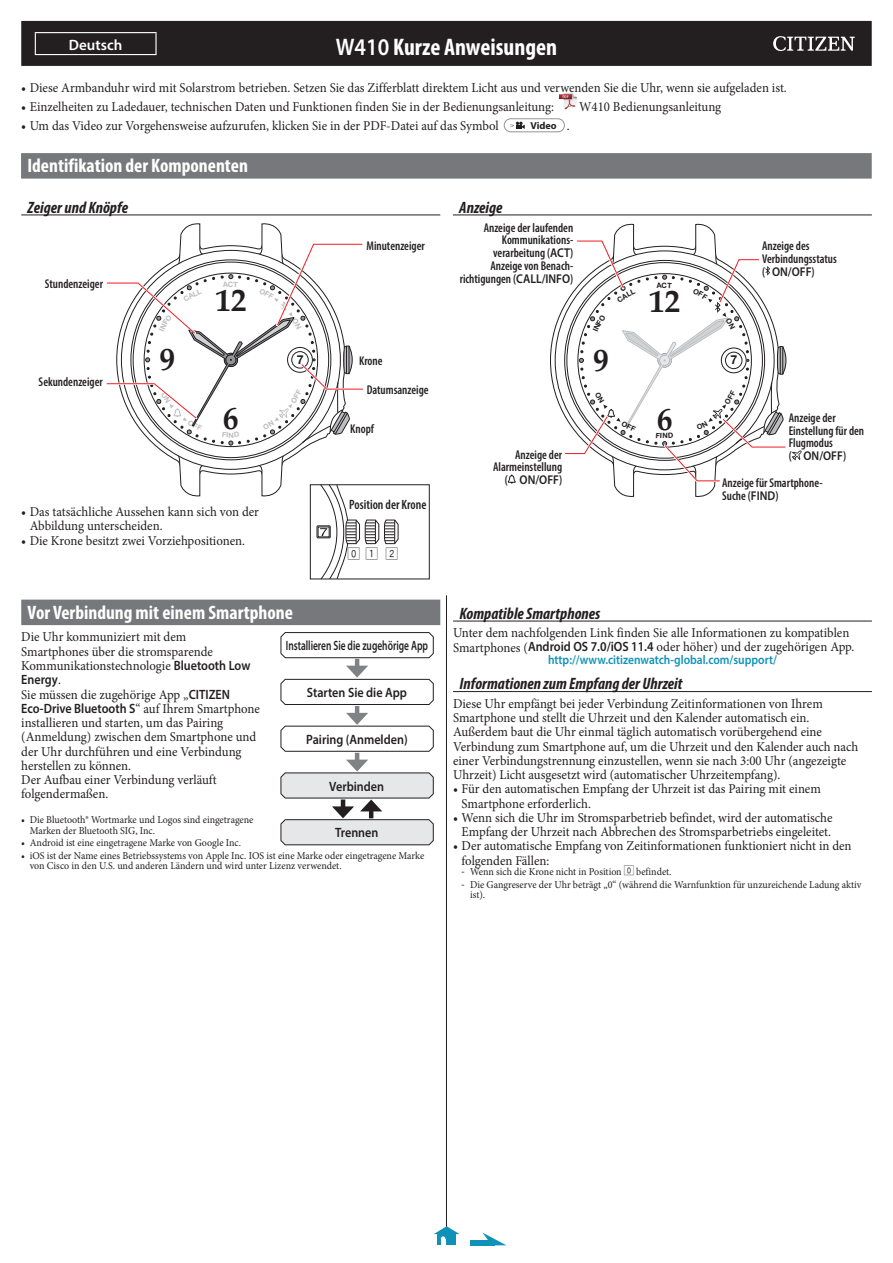
<style>
.page{position:relative;width:893px;height:1263px;background:#fff}
.page>*{position:absolute;margin:0;border:0;box-sizing:border-box;transform-origin:0 0}
.t1{font:700 31.65px "Palatino Linotype";color:#231f20}
.t2{font:700 condensed 24px "Myriad Pro";color:#fff}
.t3{font:700 condensed 19.5px "Myriad Pro";color:#fff}
.t4{font:italic 700 condensed 16.5px "Myriad Pro";color:#231f20}
.t5{font:600 15px "Myriad Pro";color:#fff}
.t6{font:13.5px/14.2px "Minion Pro";color:#231f20;scale:.95 1}
.t7{font:600 13.5px "Myriad Pro";color:#231f20;scale:.9 1}
.t8{font:600 13.5px "Myriad Pro";color:#231f20;scale:.7 1}
.t9{font:600 condensed 13.5px "Myriad Pro";color:#231f20;scale:.95 1}
.t10{font:600 condensed 12.75px/12.8px "Myriad Pro";color:#231f20;scale:.95 1}
.t11{font:600 12.75px "Myriad Pro";color:#1092b8;scale:.9 1}
.t12{font:12.75px "Akakuttf";color:#231f20}
.t13{font:700 12.3px "Helvetica Neue LT Pro";color:#231f20}
.t14{font:10.5px/10.5px "Minion Pro";color:#231f20;scale:.95 1}
.t15{font:700 10.2px "Myriad Pro";color:#231f20}
.t16{font:700 7.35px "Helvetica Neue LT Pro";color:#bcbdc0}
.t17{font:700 7.35px "Helvetica Neue LT Pro";color:#231f20}
.t18{font:700 7.2px "Helvetica Neue LT Pro";color:#bcbdc0}
.t19{font:700 7.2px "Helvetica Neue LT Pro";color:#231f20}
.s1{font-weight:600;font-stretch:normal}
.s2{font-family:"Minion Pro";font-weight:400;font-size:13.5px}
.s3{font-family:"Myriad Pro";font-weight:600}
.s4{font-family:"Minion Pro";font-weight:400}
.s5{font-stretch:normal}
.s6{font-family:"Myriad Pro"}
.s7{font-family:"Akakuttf"}
</style>
<div class="page">
<hr style="left:21px;top:215px;width:419px;height:1px;background:#231f20">
<div style="left:21px;top:21px;width:851px;height:45px;background:#231f20"></div>
<img style="left:560px;top:94px;width:16px;height:17px">
<div style="left:504px;top:118px;width:61px;height:14px;border:1px solid #939598;border-radius:7px"></div>
<svg style="left:511px;top:122px;width:14px;height:7px"></svg>
<hr style="left:35px;top:32px;width:122px;height:1px;background:#fff">
<svg style="left:35px;top:33px;width:1px;height:21px"></svg>
<hr style="left:155px;top:33px;width:2px;height:21px;background:#fff">
<hr style="left:35px;top:54px;width:122px;height:1px;background:#fff">
<hr style="left:446px;top:595px;width:1px;height:647px;background:#231f20">
<div style="left:21px;top:600px;width:419px;height:25px;background:#76787b"></div>
<hr style="left:453px;top:621px;width:419px;height:1px;background:#231f20">
<hr style="left:453px;top:691px;width:419px;height:1px;background:#231f20">
<svg style="left:773px;top:36px;width:82px;height:15px"></svg>
<svg style="left:434px;top:1226px;width:26px;height:19px"></svg>
<div style="left:471px;top:1240px;width:24px;height:5px;background:#1092b8"></div>
<svg style="left:482px;top:1232px;width:24px;height:13px"></svg>
<div style="left:310px;top:484px;width:120px;height:95px;border:1px solid #231f20"></div>
<div style="left:21px;top:153px;width:851px;height:26px;background:#76787b"></div>
<hr style="left:453px;top:215px;width:419px;height:1px;background:#231f20">
<svg style="left:555px;top:305px;width:9px;height:110px"></svg>
<svg style="left:507px;top:474px;width:9px;height:10px"></svg>
<svg style="left:280px;top:632px;width:154px;height:26px"></svg>
<hr style="left:355px;top:659px;width:4px;height:11px;background:#808285">
<svg style="left:280px;top:666px;width:154px;height:39px"></svg>
<hr style="left:355px;top:706px;width:4px;height:11px;background:#808285">
<svg style="left:280px;top:713px;width:154px;height:39px"></svg>
<hr style="left:355px;top:753px;width:4px;height:11px;background:#808285">
<svg style="left:281px;top:760px;width:153px;height:85px"></svg>
<svg style="left:106px;top:223px;width:293px;height:357px"></svg>
<svg style="left:564px;top:223px;width:238px;height:274px"></svg>
<h2 class="t2" style="left:336px;top:32px;width:223px"><span class="s1">W410</span> Kurze Anweisungen</h2>
<p class="t6" style="left:21px;top:80px;width:807px">• Diese Armbanduhr wird mit Solarstrom betrieben. Setzen Sie das Zifferblatt direktem Licht aus und verwenden Sie die Uhr, wenn sie aufgeladen ist.</p>
<p class="t6" style="left:21px;top:99px;width:562px">• Einzelheiten zu Ladedauer, technischen Daten und Funktionen finden Sie in der Bedienungsanleitung:</p>
<p class="t6" style="left:579px;top:99px;width:151px">W410 Bedienungsanleitung</p>
<p class="t6" style="left:21px;top:119px;width:504px">• Um das Video zur Vorgehensweise aufzurufen, klicken Sie in der PDF-Datei auf das Symbol</p>
<p class="t15" style="left:531px;top:119px;width:41px">Video <span class="s2">.</span></p>
<p class="t5" style="left:69px;top:35px;width:55px">Deutsch</p>
<h3 class="t3" style="left:27px;top:154px;width:222px">Identifikation der Komponenten</h3>
<p class="t4" style="left:28px;top:197px;width:102px">Zeiger und Knöpfe</p>
<p class="t10" style="left:45px;top:277px;width:63px">Stundenzeiger</p>
<p class="t10" style="left:39px;top:375px;width:69px">Sekundenzeiger</p>
<p class="t16" style="left:228px;top:280px;width:7px">C</p>
<h1 class="t1" style="left:215px;top:278px;width:33px">12</h1>
<h1 class="t1" style="left:160px;top:337px;width:17px">9</h1>
<p class="t13" style="left:297px;top:352px;width:8px">7</p>
<h1 class="t1" style="left:223px;top:396px;width:17px">6</h1>
<p class="t18" style="left:229px;top:431px;width:7px">N</p>
<p class="t6" style="left:30px;top:505px;width:243px;text-indent:-9px">• Das tatsächliche Aussehen kann sich von der<br>Abbildung unterscheiden.</p>
<p class="t6" style="left:21px;top:533px;width:237px">• Die Krone besitzt zwei Vorziehpositionen.</p>
<p class="t10" style="left:366px;top:239px;width:63px">Minutenzeiger</p>
<p class="t10" style="left:359px;top:354px;width:26px">Krone</p>
<p class="t10" style="left:367px;top:383px;width:67px">Datumsanzeige</p>
<p class="t10" style="left:350px;top:422px;width:27px">Knopf</p>
<p class="t9" style="left:349px;top:496px;width:83px">Position der Krone</p>
<p class="t12" style="left:348px;top:547px;width:52px">012</p>
<h3 class="t3" style="left:28px;top:600px;width:267px">Vor Verbindung mit einem Smartphone</h3>
<p class="t6" style="left:21px;top:630px;width:243px">Die Uhr kommuniziert mit dem<br>Smartphones über die stromsparende<br>Kommunikationstechnologie <span class="s3">Bluetooth Low</span></p>
<p class="t7" style="left:21px;top:671px;width:46px">Energy<span class="s4">.</span></p>
<p class="t6" style="left:21px;top:687px;width:221px">Sie müssen die zugehörige App „<span class="s3">CITIZEN</span></p>
<p class="t7" style="left:21px;top:700px;width:267px">Eco-Drive Bluetooth S<span class="s4">“ auf Ihrem Smartphone</span></p>
<p class="t6" style="left:21px;top:716px;width:249px">installieren und starten, um das Pairing (Anmeldung) zwischen dem Smartphone und der Uhr durchführen und eine Verbindung herstellen zu können.<br>Der Aufbau einer Verbindung verläuft folgendermaßen.</p>
<p class="t14" style="left:30px;top:814px;width:237px;text-indent:-9px">• Die Bluetooth® Wortmarke und Logos sind eingetragene<br>Marken der Bluetooth SIG, Inc.</p>
<p class="t14" style="left:21px;top:837px;width:233px">• Android ist eine eingetragene Marke von Google Inc.</p>
<p class="t14" style="left:30px;top:850px;width:417px;text-indent:-9px">• iOS ist der Name eines Betriebssystems von Apple Inc. IOS ist eine Marke oder eingetragene Marke von Cisco in den U.S. und anderen Ländern und wird unter Lizenz verwendet.</p>
<p class="t8" style="left:286px;top:637px;width:205px">Installieren Sie die zugehörige App</p>
<p class="t7" style="left:307px;top:684px;width:113px">Starten Sie die App</p>
<p class="t7" style="left:306px;top:731px;width:114px">Pairing (Anmelden)</p>
<p class="t7" style="left:329px;top:777px;width:62px">Verbinden</p>
<p class="t7" style="left:335px;top:824px;width:50px">Trennen</p>
<p class="t4" style="left:459px;top:197px;width:45px">Anzeige</p>
<p class="t10" style="left:460px;top:221px;width:121px;text-align:right">Anzeige der laufenden<br>Kommunikations&shy;verarbeitung (<span class="s5">ACT</span>)<br>Anzeige von Benach&shy;richtigungen (<span class="s5">CALL/INFO</span>)</p>
<p class="t10" style="left:493px;top:448px;width:74px;text-align:right">Anzeige der<br>Alarmeinstellung ( <span class="s5">ON/OFF</span>)</p>
<p class="t17" style="left:662px;top:280px;width:7px">C</p>
<h1 class="t1" style="left:649px;top:279px;width:33px">12</h1>
<h1 class="t1" style="left:593px;top:337px;width:17px">9</h1>
<p class="t13" style="left:730px;top:352px;width:8px">7</p>
<h1 class="t1" style="left:657px;top:396px;width:17px">6</h1>
<p class="t19" style="left:662px;top:431px;width:7px">N</p>
<p class="t10" style="left:762px;top:239px;width:80px">Anzeige des<br>Verbindungsstatus ( <span class="s5">ON/OFF</span>)</p>
<p class="t10" style="left:789px;top:411px;width:81px">Anzeige der<br>Einstellung für den<br>Flugmodus<br>( <span class="s5">ON/OFF</span>)</p>
<p class="t10" style="left:722px;top:476px;width:107px">Anzeige für Smartphone-<br>Suche (<span class="s5">FIND</span>)</p>
<p class="t4" style="left:459px;top:603px;width:143px">Kompatible Smartphones</p>
<p class="t6" style="left:453px;top:626px;width:424px">Unter dem nachfolgenden Link finden Sie alle Informationen zu kompatiblen<br>Smartphones (<span class="s3">Android OS 7.0/iOS 11.4</span> oder höher) und der zugehörigen App.</p>
<p class="t11" style="left:548px;top:652px;width:256px">http://www.citizenwatch-global.com/support/</p>
<p class="t4" style="left:459px;top:673px;width:224px">Informationen zum Empfang der Uhrzeit</p>
<p class="t6" style="left:453px;top:696px;width:428px">Diese Uhr empfängt bei jeder Verbindung Zeitinformationen von Ihrem Smartphone und stellt die Uhrzeit und den Kalender automatisch ein.<br>Außerdem baut die Uhr einmal täglich automatisch vorübergehend eine Verbindung zum Smartphone auf, um die Uhrzeit und den Kalender auch nach einer Verbindungstrennung einzustellen, wenn sie nach 3:00 Uhr (angezeigte Uhrzeit) Licht ausgesetzt wird (automatischer Uhrzeitempfang).</p>
<p class="t6" style="left:462px;top:782px;width:380px;text-indent:-9px">• Für den automatischen Empfang der Uhrzeit ist das Pairing mit einem<br>Smartphone erforderlich.</p>
<p class="t6" style="left:453px;top:810px;width:401px;text-align:center">• Wenn sich die Uhr im Stromsparbetrieb befindet, wird der automatische<br>Empfang der Uhrzeit nach Abbrechen des Stromsparbetriebs eingeleitet.</p>
<p class="t6" style="left:462px;top:839px;width:412px;text-indent:-9px">• Der automatische Empfang von Zeitinformationen funktioniert nicht in den folgenden Fällen:</p>
<p class="t14" style="left:462px;top:866px;width:223px"><span class="s6">-</span> Wenn sich die Krone nicht in Position <span class="s7">0</span> befindet.</p>
<p class="t14" style="left:470px;top:879px;width:413px;text-indent:-9px"><span class="s6">-</span> Die Gangreserve der Uhr beträgt „0“ (während die Warnfunktion für unzureichende Ladung aktiv ist).</p>
</div>
